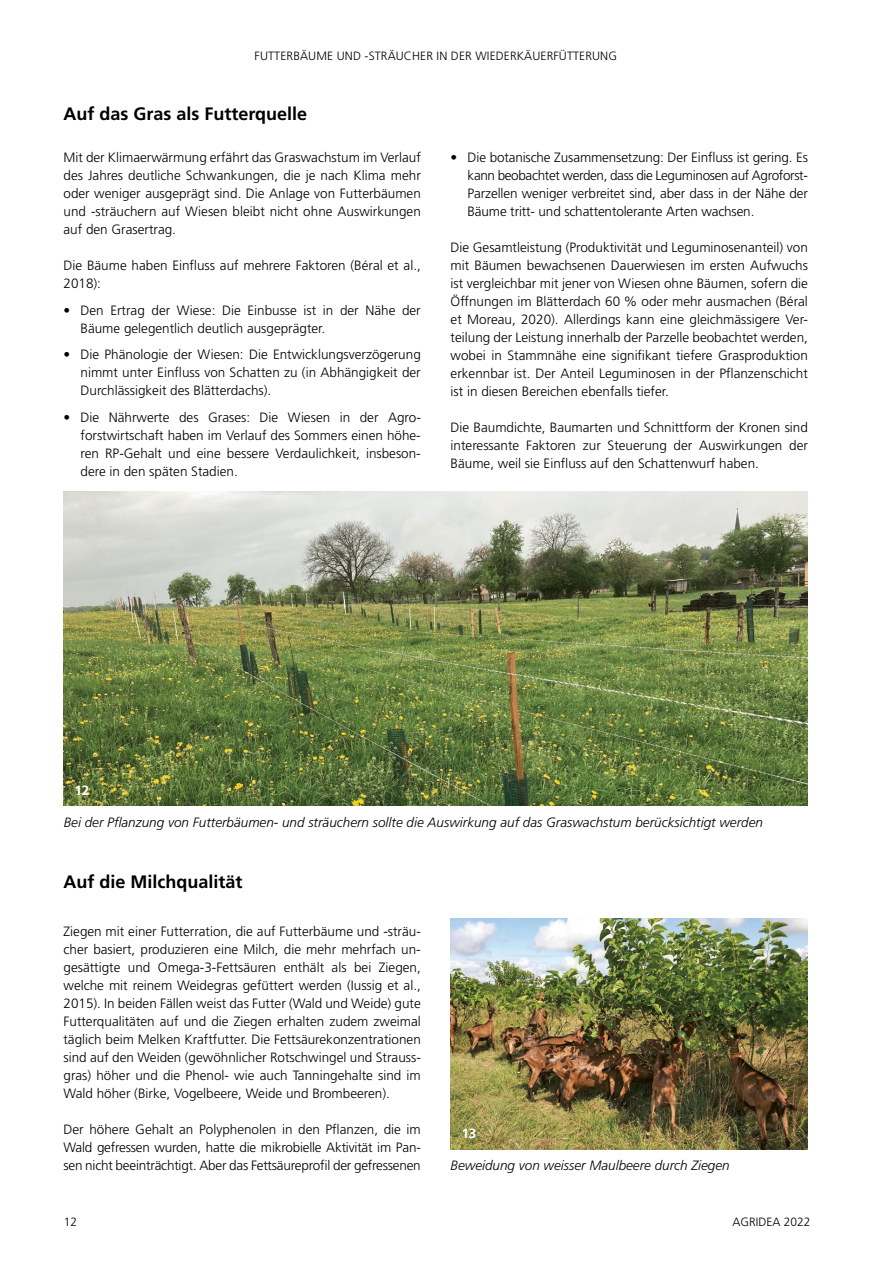
<style>
.page{position:relative;width:893px;height:1263px;background:#fff}
.page>*{position:absolute;margin:0;border:0;box-sizing:border-box;transform-origin:0 0}
.t1{font:700 18px "Frutiger LT Pro";color:#000}
.t2{font:300 13.5px/18px "Frutiger LT Pro";color:#000;text-align:justify}
.t3{font:300 13.5px/18px "Frutiger";color:#000;text-align:justify}
.t4{font:italic 300 13.5px "Frutiger LT Pro";color:#000}
.t5{font:700 13.5px "Frutiger LT Pro";color:#fff}
.t6{font:300 12px "Frutiger LT Pro";color:#000}
</style>
<div class="page">
<img style="left:451px;top:918px;width:357px;height:231px">
<img style="left:64px;top:491px;width:744px;height:315px">
<p class="t6" style="left:255px;top:49px;width:13px">Futterb</p>
<p class="t6" style="left:300px;top:49px;width:17px">äume</p>
<p class="t6" style="left:337px;top:49px;width:9px">und</p>
<p class="t6" style="left:365px;top:49px;width:40px">-sträucher</p>
<p class="t6" style="left:437px;top:49px;width:22px">in der</p>
<p class="t6" style="left:475px;top:49px;width:22px">Wiederk</p>
<p class="t6" style="left:524px;top:49px;width:16px">äuerf</p>
<p class="t6" style="left:559px;top:49px;width:17px">ütterung</p>
<h1 class="t1" style="left:63px;top:103px;width:245px">Auf das Gras als Futterquelle</h1>
<p class="t2" style="left:63px;top:148px;width:359px">Mit der Klimaerwärmung erfährt das Graswachstum im Verlauf des Jahres deutliche Schwankungen, die je nach Klima mehr oder weniger ausgeprägt sind. Die Anlage von Futterbäumen und -sträuchern auf Wiesen bleibt nicht ohne Auswirkungen auf den Grasertrag.</p>
<p class="t2" style="left:63px;top:256px;width:359px">Die Bäume haben Einfluss auf mehrere Faktoren (Béral et al.,<br>2018):</p>
<p class="t3" style="left:81px;top:301px;width:342px;text-indent:-17px">• Den Ertrag der Wiese: Die Einbusse ist in der Nähe der<br>Bäume gelegentlich deutlich ausgeprägter.</p>
<p class="t3" style="left:81px;top:345px;width:342px;text-indent:-17px">• Die Phänologie der Wiesen: Die Entwicklungsverzögerung nimmt unter Einfluss von Schatten zu (in Abhängigkeit der Durchlässigkeit des Blätterdachs).</p>
<p class="t3" style="left:81px;top:408px;width:342px;text-indent:-17px">• Die Nährwerte des Grases: Die Wiesen in der Agro&shy;forstwirtschaft haben im Verlauf des Sommers einen höhe&shy;ren RP-Gehalt und eine bessere Verdaulichkeit, insbeson&shy;dere in den späten Stadien.</p>
<p class="t3" style="left:468px;top:148px;width:342px;text-indent:-17px">• Die botanische Zusammensetzung: Der Einfluss ist gering. Es kann beobachtet werden, dass die Leguminosen auf Agroforst-Parzellen weniger verbreitet sind, aber dass in der Nähe der Bäume tritt- und schattentolerante Arten wachsen.</p>
<p class="t2" style="left:451px;top:238px;width:359px">Die Gesamtleistung (Produktivität und Leguminosenanteil) von mit Bäumen bewachsenen Dauerwiesen im ersten Aufwuchs ist vergleichbar mit jener von Wiesen ohne Bäumen, sofern die Öffnungen im Blätterdach 60 % oder mehr ausmachen (Béral et Moreau, 2020). Allerdings kann eine gleichmässigere Ver&shy;teilung der Leistung innerhalb der Parzelle beobachtet werden, wobei in Stammnähe eine signifikant tiefere Grasproduktion erkennbar ist. Der Anteil Leguminosen in der Pflanzenschicht ist in diesen Bereichen ebenfalls tiefer.</p>
<p class="t2" style="left:451px;top:418px;width:359px">Die Baumdichte, Baumarten und Schnittform der Kronen sind interessante Faktoren zur Steuerung der Auswirkungen der Bäume, weil sie Einfluss auf den Schattenwurf haben.</p>
<p class="t5" style="left:74px;top:782px;width:17px">12</p>
<p class="t4" style="left:64px;top:815px;width:701px">Bei der Pflanzung von Futterbäumen- und sträuchern sollte die Auswirkung auf das Graswachstum berücksichtigt werden</p>
<h1 class="t1" style="left:63px;top:871px;width:181px">Auf die Milchqualität</h1>
<p class="t2" style="left:63px;top:922px;width:359px">Ziegen mit einer Futterration, die auf Futterbäume und -sträu&shy;cher basiert, produzieren eine Milch, die mehr mehrfach un&shy;gesättigte und Omega-3-Fettsäuren enthält als bei Ziegen, welche mit reinem Weidegras gefüttert werden (Iussig et al., 2015). In beiden Fällen weist das Futter (Wald und Weide) gute Futterqualitäten auf und die Ziegen erhalten zudem zweimal täglich beim Melken Kraftfutter. Die Fettsäurekonzentrationen sind auf den Weiden (gewöhnlicher Rotschwingel und Strauss&shy;gras) höher und die Phenol- wie auch Tanningehalte sind im Wald höher (Birke, Vogelbeere, Weide und Brombeeren).</p>
<p class="t2" style="left:63px;top:1120px;width:359px">Der höhere Gehalt an Polyphenolen in den Pflanzen, die im Wald gefressen wurden, hatte die mikrobielle Aktivität im Pan&shy;sen nicht beeinträchtigt. Aber das Fettsäureprofil der gefressenen</p>
<p class="t5" style="left:461px;top:1126px;width:17px">13</p>
<p class="t4" style="left:451px;top:1157px;width:281px">Beweidung von weisser Maulbeere durch Ziegen</p>
<p class="t6" style="left:64px;top:1215px;width:15px">12</p>
<p class="t6" style="left:732px;top:1215px;width:80px">AGRIDEA 2022</p>
</div>
